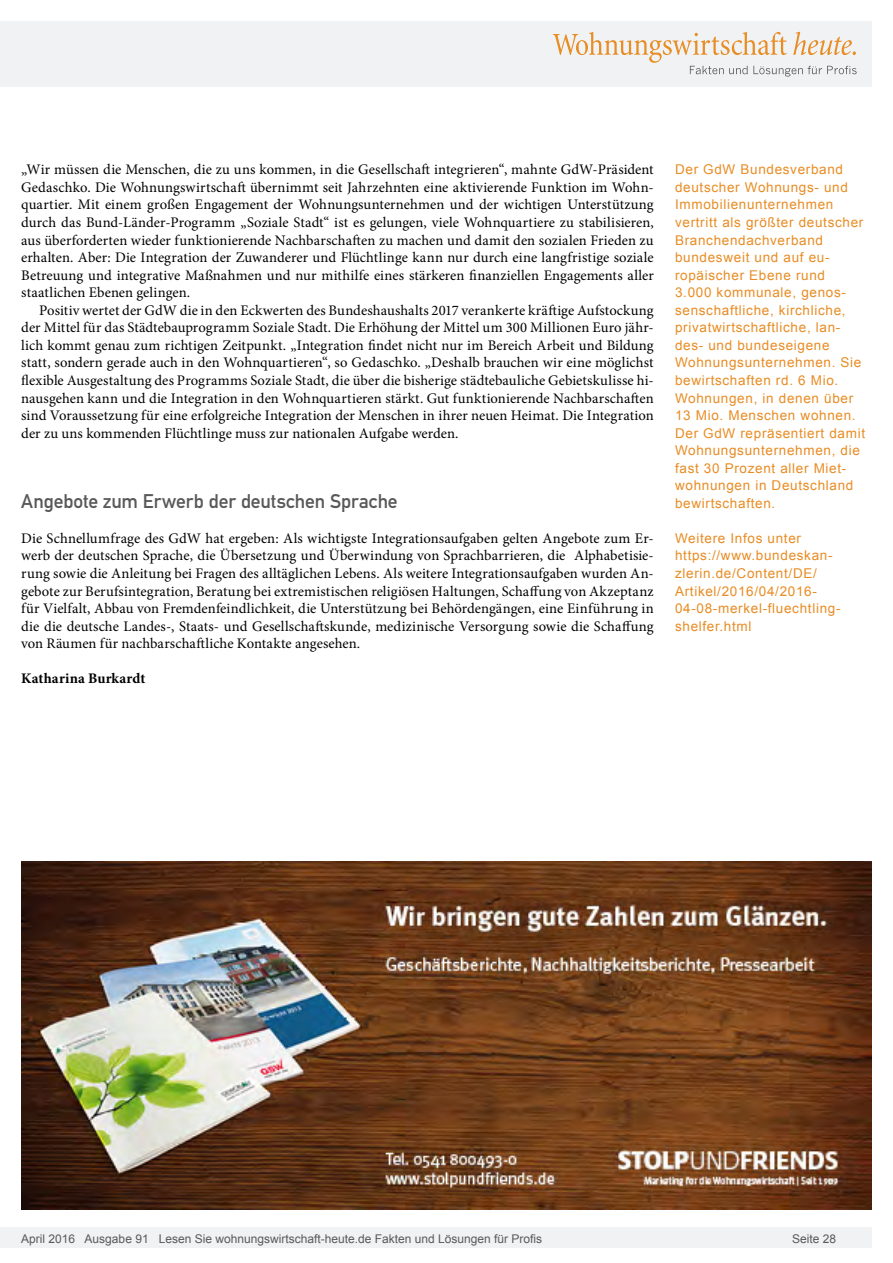
<style>
.page{position:relative;width:893px;height:1263px;background:#fff}
.page>*{position:absolute;margin:0;border:0;box-sizing:border-box;transform-origin:0 0}
.Überschrift_Grau{font:19.5px "DIN Mittelschrift";letter-spacing:-.005em;color:#595959}
.Fließtext_erste_Zeil{font:14.7px/17.5px "Minion Pro";letter-spacing:.005em;color:#000;text-align:justify}
.Fliesstext{font:14.7px/17.5px "Minion Pro";color:#000;text-align:justify}
.AUTOR{font:700 14.7px "Minion Pro";letter-spacing:.015em;color:#000}
.Info{font:13.5px/17.5px "Arial";letter-spacing:.05em;color:#e88c24}
.t1{font:12px "Arial";color:#595959}
</style>
<div class="page">
<div style="left:0;top:1227px;width:872px;height:20px;background:#f1f2f3"></div>
<div style="left:0;top:21px;width:872px;height:66px;background:#f1f2f3"></div>
<svg style="left:553px;top:32px;width:304px;height:45px"></svg>
<img style="left:21px;top:862px;width:851px;height:348px">
<p class="Fließtext_erste_Zeil" style="left:21px;top:161px;width:634px">„Wir müssen die Menschen, die zu uns kommen, in die Gesellschaft integrieren“, mahnte GdW-Präsident Gedaschko. Die Wohnungswirtschaft übernimmt seit Jahrzehnten eine aktivierende Funktion im Wohn&shy;quartier. Mit einem großen Engagement der Wohnungsunternehmen und der wichtigen Unterstützung durch das Bund-Länder-Programm „Soziale Stadt“ ist es gelungen, viele Wohnquartiere zu stabilisieren, aus überforderten wieder funktionierende Nachbarschaften zu machen und damit den sozialen Frieden zu erhalten. Aber: Die Integration der Zuwanderer und Flüchtlinge kann nur durch eine langfristige soziale Betreuung und integrative Maßnahmen und nur mithilfe eines stärkeren finanziellen Engagements aller staatlichen Ebenen gelingen.</p>
<p class="Fliesstext" style="left:21px;top:301px;width:634px;text-indent:18px">Positiv wertet der GdW die in den Eckwerten des Bundeshaushalts 2017 verankerte kräftige Aufstockung der Mittel für das Städtebauprogramm Soziale Stadt. Die Erhöhung der Mittel um 300 Millionen Euro jähr&shy;lich kommt genau zum richtigen Zeitpunkt. „Integration findet nicht nur im Bereich Arbeit und Bildung statt, sondern gerade auch in den Wohnquartieren“, so Gedaschko. „Deshalb brauchen wir eine möglichst flexible Ausgestaltung des Programms Soziale Stadt, die über die bisherige städtebauliche Gebietskulisse hi&shy;nausgehen kann und die Integration in den Wohnquartieren stärkt. Gut funktionierende Nachbarschaften sind Voraussetzung für eine erfolgreiche Integration der Menschen in ihrer neuen Heimat. Die Integration der zu uns kommenden Flüchtlinge muss zur nationalen Aufgabe werden.</p>
<p class="Überschrift_Grau" style="left:21px;top:489px;width:378px">Angebote zum Erwerb der deutschen Sprache</p>
<p class="Fließtext_erste_Zeil" style="left:21px;top:529px;width:634px">Die Schnellumfrage des GdW hat ergeben: Als wichtigste Integrationsaufgaben gelten Angebote zum Er&shy;werb der deutschen Sprache, die Übersetzung und Überwindung von Sprachbarrieren, die Alphabetisie&shy;rung sowie die Anleitung bei Fragen des alltäglichen Lebens. Als weitere Integrationsaufgaben wurden An&shy;gebote zur Berufsintegration, Beratung bei extremistischen religiösen Haltungen, Schaffung von Akzeptanz für Vielfalt, Abbau von Fremdenfeindlichkeit, die Unterstützung bei Behördengängen, eine Einführung in die die deutsche Landes-, Staats- und Gesellschaftskunde, medizinische Versorgung sowie die Schaffung von Räumen für nachbarschaftliche Kontakte angesehen.</p>
<p class="AUTOR" style="left:21px;top:668px;width:126px">Katharina Burkardt</p>
<p class="Info" style="left:675px;top:161px;width:192px">Der GdW Bundesverband deutscher Wohnungs- und<br>Immobilienunternehmen vertritt als größter deutscher<br>Branchendachverband bundesweit und auf eu&shy;ropäischer Ebene rund<br>3.000 kommunale, genos&shy;senschaftliche, kirchliche, privatwirtschaftliche, lan&shy;des- und bundeseigene<br>Wohnungsunternehmen. Sie bewirtschaften rd. 6 Mio.<br>Wohnungen, in denen über<br>13 Mio. Menschen wohnen.<br>Der GdW repräsentiert damit<br>Wohnungsunternehmen, die fast 30 Prozent aller Miet&shy;wohnungen in Deutschland bewirtschaften.</p>
<p class="Info" style="left:675px;top:529px;width:127px">Weitere Infos unter</p>
<p class="Info" style="left:675px;top:547px;width:167px">https://www.bundeskan&shy;zlerin.de/Content/DE/<br>Artikel/2016/04/2016-<br>04-08-merkel-fluechtling&shy;shelfer.html</p>
<p class="t1" style="left:21px;top:1230px;width:522px">April 2016 Ausgabe 91 Lesen Sie wohnungswirtschaft-heute.de Fakten und Lösungen für Profis</p>
<p class="t1" style="left:792px;top:1231px;width:46px">Seite 28</p>
</div>
